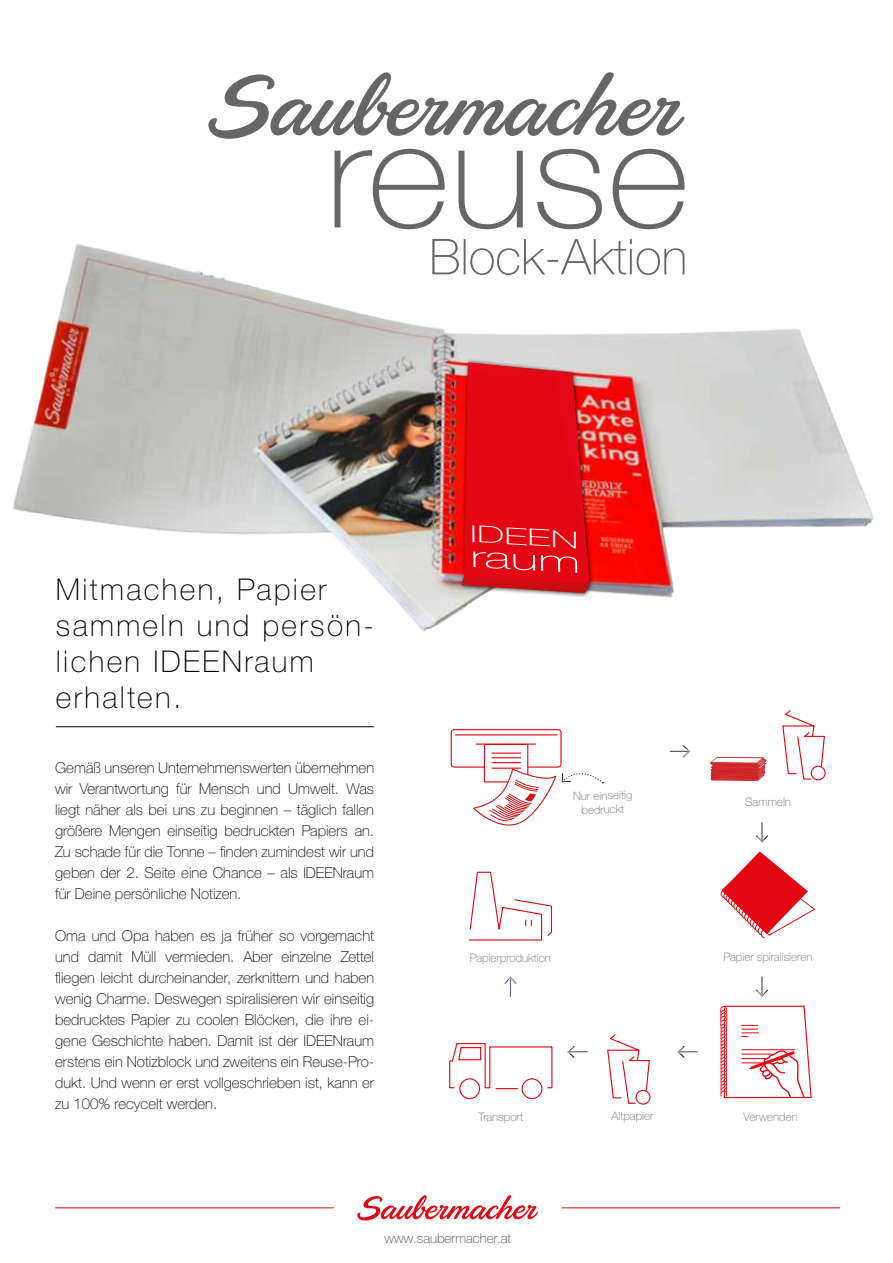
<style>
.page{position:relative;width:893px;height:1263px;background:#fff}
.page>*{position:absolute;margin:0;border:0;box-sizing:border-box;transform-origin:0 0}
.t1{font:100 30px/36px "Helvetica Neue LTW1 G";letter-spacing:.08em;color:#000}
.t2{font:100 30px "Helvetica Neue LTW1 G";color:#fff;scale:1.77 1}
.t3{font:100 23.25px "Helvetica Neue LTW1 G";color:#fff;scale:1.77 1}
.t4{font:100 15px/21px "Helvetica Neue LTW1 G";color:#000;text-align:justify}
.t5{font:100 13.5px "Helvetica Neue LTW1 G";color:#3b4a52}
.t6{font:100 11.7px/14px "Helvetica Neue LTW1 G";color:#706f6f;text-align:center}
</style>
<div class="page">
<img style="left:13px;top:148px;width:861px;height:633px">
<svg style="left:334px;top:149px;width:350px;height:80px"></svg>
<svg style="left:432px;top:239px;width:252px;height:36px"></svg>
<svg style="left:208px;top:72px;width:477px;height:67px"></svg>
<svg style="left:357px;top:1195px;width:181px;height:25px"></svg>
<hr style="left:55px;top:1207px;width:279px;height:1px;background:#e30613">
<hr style="left:561px;top:1207px;width:279px;height:1px;background:#e30613">
<div style="left:754px;top:822px;width:15px;height:22px;background:#000;opacity:.75"></div>
<div style="left:754px;top:976px;width:15px;height:22px;background:#000;opacity:.75"></div>
<div style="left:503px;top:975px;width:15px;height:22px;background:#000;opacity:.75"></div>
<svg style="left:607px;top:1034px;width:43px;height:70px"></svg>
<svg style="left:449px;top:1043px;width:104px;height:46px"></svg>
<div style="left:522px;top:1078px;width:20px;height:21px;border:1px solid #e30613;border-radius:50%"></div>
<div style="left:459px;top:1078px;width:21px;height:21px;border:1px solid #e30613;border-radius:50%"></div>
<svg style="left:468px;top:871px;width:84px;height:70px"></svg>
<div style="left:667px;top:744px;width:24px;height:15px;background:#000;opacity:.75"></div>
<div style="left:677px;top:1044px;width:24px;height:15px;background:#000;opacity:.75"></div>
<div style="left:567px;top:1044px;width:24px;height:15px;background:#000;opacity:.75"></div>
<svg style="left:710px;top:757px;width:57px;height:24px"></svg>
<svg style="left:782px;top:709px;width:44px;height:71px"></svg>
<svg style="left:720px;top:851px;width:96px;height:87px"></svg>
<svg style="left:720px;top:1005px;width:92px;height:94px"></svg>
<div style="left:560px;top:770px;width:45px;height:14px;background:#000;opacity:.75"></div>
<div style="left:484px;top:744px;width:44px;height:38px;border:1px solid #e30613"></div>
<div style="left:451px;top:729px;width:110px;height:39px;border:1px solid #e30613;border-radius:3px"></div>
<hr style="left:455px;top:734px;width:102px;height:1px;background:#e30613">
<hr style="left:476px;top:743px;width:60px;height:2px;background:#e30613">
<hr style="left:492px;top:752px;width:29px;height:2px;background:#e30613">
<svg style="left:473px;top:757px;width:130px;height:69px"></svg>
<hr style="left:56px;top:726px;width:318px;height:1px;background:#000">
<div style="left:458px;top:358px;width:137px;height:240px;background:#000;opacity:.75"></div>
<svg style="left:461px;top:362px;width:128px;height:231px;background:#df121c"></svg>
<h1 class="t1" style="left:56px;top:571px;width:320px">Mitmachen, Papier sammeln und persön&shy;lichen IDEENraum erhalten.</h1>
<p class="t4" style="left:55px;top:757px;width:320px">Gemäß unseren Unternehmenswerten übernehmen wir Verantwortung für Mensch und Umwelt. Was liegt näher als bei uns zu beginnen – täglich fallen größere Mengen einseitig bedruckten Papiers an.<br>Zu schade für die Tonne – finden zumindest wir und geben der 2. Seite eine Chance – als IDEENraum für Deine persönliche Notizen.</p>
<p class="t4" style="left:55px;top:925px;width:320px">Oma und Opa haben es ja früher so vorgemacht und damit Müll vermieden. Aber einzelne Zettel fliegen leicht durcheinander, zerknittern und haben wenig Charme. Deswegen spiralisieren wir einseitig bedrucktes Papier zu coolen Blöcken, die ihre ei&shy;gene Geschichte haben. Damit ist der IDEENraum erstens ein Notizblock und zweitens ein Reuse-Pro&shy;dukt. Und wenn er erst vollgeschrieben ist, kann er zu 100% recycelt werden.</p>
<h2 class="t3" style="left:471px;top:520px;width:63px;rotate:3deg">Ideen</h2>
<h1 class="t2" style="left:472px;top:538px;width:64px;rotate:3deg">raum</h1>
<p class="t6" style="left:573px;top:789px;width:61px;rotate:-1deg">Nur einseitig bedruckt</p>
<p class="t6" style="left:470px;top:951px;width:83px">Papierproduktion</p>
<p class="t6" style="left:478px;top:1109px;width:46px">Transport</p>
<p class="t6" style="left:611px;top:1109px;width:43px">Altpapier</p>
<p class="t5" style="left:384px;top:1230px;width:128px">www.saubermacher.at</p>
<p class="t6" style="left:745px;top:795px;width:47px">Sammeln</p>
<p class="t6" style="left:723px;top:949px;width:90px">Papier spiralisieren</p>
<p class="t6" style="left:743px;top:1109px;width:56px">Verwenden</p>
</div>
